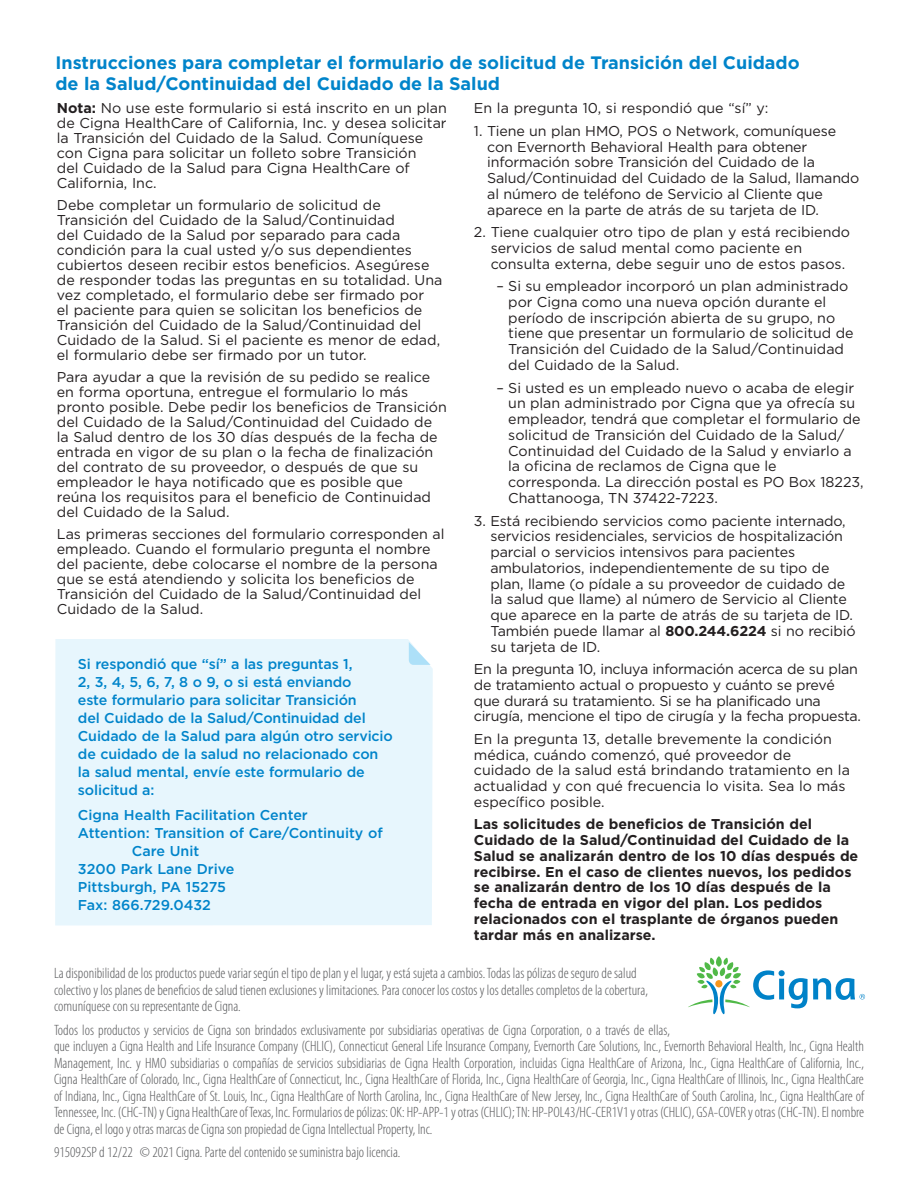
<style>
.page{position:relative;width:918px;height:1188px;background:#fff}
.page>*{position:absolute;margin:0;border:0;box-sizing:border-box;transform-origin:0 0}
.Body_copy__book_9_5{font:700 18px/21px "Gotham";color:#0084ca}
.Legal_copy_Cat{font:300 condensed 15px/16.5px "Myriad Pro";color:#57585a}
.Futura_Book_10pt_tex{font:14.25px/15px "Gotham";color:#231f20}
._5-form_instructions{font:14.25px/15.8px "Gotham";letter-spacing:-.01em;color:#231f20}
.Bullet_copy_book_9_5{font:14.25px/15.8px "Gotham";color:#231f20}
._5-form_instructions-2{font:500 14.25px/18px "Gotham";letter-spacing:-.01em;color:#0084ca}
._5-form_instructions-3{font:700 14.25px/15.8px "Gotham";color:#231f20}
.s1{font-weight:700}
</style>
<div class="page">
<svg style="left:688px;top:956px;width:177px;height:58px"></svg>
<div style="left:55px;top:639px;width:378px;height:287px;background:#e7f6fd"></div>
<svg style="left:409px;top:642px;width:22px;height:23px"></svg>
<p class="Body_copy__book_9_5" style="left:56px;top:52px;width:746px">Instrucciones para completar el formulario de solicitud de Transición del Cuidado de la Salud/Continuidad del Cuidado de la Salud</p>
<p class="Futura_Book_10pt_tex" style="left:57px;top:101px;width:392px"><span class="s1">Nota:</span> No use este formulario si está inscrito en un plan de Cigna HealthCare of California, Inc. y desea solicitar la Transición del Cuidado de la Salud. Comuníquese con Cigna para solicitar un folleto sobre Transición<br>del Cuidado de la Salud para Cigna HealthCare of California, Inc.</p>
<p class="Futura_Book_10pt_tex" style="left:57px;top:197px;width:387px">Debe completar un formulario de solicitud de Transición del Cuidado de la Salud/Continuidad<br>del Cuidado de la Salud por separado para cada condición para la cual usted y/o sus dependientes cubiertos deseen recibir estos beneficios. Asegúrese de responder todas las preguntas en su totalidad. Una vez completado, el formulario debe ser firmado por<br>el paciente para quien se solicitan los beneficios de Transición del Cuidado de la Salud/Continuidad del Cuidado de la Salud. Si el paciente es menor de edad, el formulario debe ser firmado por un tutor.</p>
<p class="Futura_Book_10pt_tex" style="left:57px;top:369px;width:392px">Para ayudar a que la revisión de su pedido se realice en forma oportuna, entregue el formulario lo más pronto posible. Debe pedir los beneficios de Transición del Cuidado de la Salud/Continuidad del Cuidado de la Salud dentro de los 30 días después de la fecha de entrada en vigor de su plan o la fecha de finalización del contrato de su proveedor, o después de que su empleador le haya notificado que es posible que<br>reúna los requisitos para el beneficio de Continuidad del Cuidado de la Salud.</p>
<p class="Futura_Book_10pt_tex" style="left:57px;top:526px;width:389px">Las primeras secciones del formulario corresponden al empleado. Cuando el formulario pregunta el nombre del paciente, debe colocarse el nombre de la persona que se está atendiendo y solicita los beneficios de Transición del Cuidado de la Salud/Continuidad del Cuidado de la Salud.</p>
<p class="_5-form_instructions-2" style="left:78px;top:655px;width:316px">Si respondió que “sí” a las preguntas 1,<br>2, 3, 4, 5, 6, 7, 8 o 9, o si está enviando<br>este formulario para solicitar Transición<br>del Cuidado de la Salud/Continuidad del Cuidado de la Salud para algún otro servicio de cuidado de la salud no relacionado con la salud mental, envíe este formulario de solicitud a:</p>
<p class="_5-form_instructions-2" style="left:78px;top:805px;width:231px">Cigna Health Facilitation Center</p>
<p class="_5-form_instructions-2" style="left:78px;top:823px;width:306px">Attention: Transition of Care/Continuity of</p>
<p class="_5-form_instructions-2" style="left:132px;top:841px;width:69px">Care Unit</p>
<p class="_5-form_instructions-2" style="left:78px;top:859px;width:158px">3200 Park Lane Drive</p>
<p class="_5-form_instructions-2" style="left:78px;top:877px;width:150px">Pittsburgh, PA 15275</p>
<p class="_5-form_instructions-2" style="left:78px;top:895px;width:135px">Fax: 866.729.0432</p>
<p class="_5-form_instructions" style="left:474px;top:100px;width:296px">En la pregunta 10, si respondió que “sí” y:</p>
<p class="_5-form_instructions" style="left:487px;top:123px;width:374px;text-indent:-13px">1. Tiene un plan HMO, POS o Network, comuníquese con Evernorth Behavioral Health para obtener información sobre Transición del Cuidado de la Salud/Continuidad del Cuidado de la Salud, llamando al número de teléfono de Servicio al Cliente que aparece en la parte de atrás de su tarjeta de ID.</p>
<p class="_5-form_instructions" style="left:491px;top:224px;width:361px;text-indent:-17px">2. Tiene cualquier otro tipo de plan y está recibiendo servicios de salud mental como paciente en consulta externa, debe seguir uno de estos pasos.</p>
<p class="Bullet_copy_book_9_5" style="left:508px;top:278px;width:347px;text-indent:-12px">– Si su empleador incorporó un plan administrado por Cigna como una nueva opción durante el período de inscripción abierta de su grupo, no tiene que presentar un formulario de solicitud de Transición del Cuidado de la Salud/Continuidad del Cuidado de la Salud.</p>
<p class="Bullet_copy_book_9_5" style="left:508px;top:379px;width:357px;text-indent:-12px">– Si usted es un empleado nuevo o acaba de elegir un plan administrado por Cigna que ya ofrecía su empleador, tendrá que completar el formulario de solicitud de Transición del Cuidado de la Salud/ Continuidad del Cuidado de la Salud y enviarlo a la oficina de reclamos de Cigna que le corresponda. La dirección postal es PO Box 18223, Chattanooga, TN 37422-7223.</p>
<p class="_5-form_instructions" style="left:490px;top:512px;width:367px;text-indent:-17px">3. Está recibiendo servicios como paciente internado, servicios residenciales, servicios de hospitalización parcial o servicios intensivos para pacientes ambulatorios, independientemente de su tipo de plan, llame (o pídale a su proveedor de cuidado de la salud que llame) al número de Servicio al Cliente que aparece en la parte de atrás de su tarjeta de ID.<br>También puede llamar al <span class="s1">800.244.6224</span> si no recibió su tarjeta de ID.</p>
<p class="_5-form_instructions" style="left:474px;top:661px;width:389px">En la pregunta 10, incluya información acerca de su plan de tratamiento actual o propuesto y cuánto se prevé que durará su tratamiento. Si se ha planificado una cirugía, mencione el tipo de cirugía y la fecha propuesta.</p>
<p class="_5-form_instructions" style="left:474px;top:731px;width:378px">En la pregunta 13, detalle brevemente la condición médica, cuándo comenzó, qué proveedor de cuidado de la salud está brindando tratamiento en la actualidad y con qué frecuencia lo visita. Sea lo más específico posible.</p>
<p class="_5-form_instructions-3" style="left:474px;top:816px;width:386px">Las solicitudes de beneficios de Transición del Cuidado de la Salud/Continuidad del Cuidado de la Salud se analizarán dentro de los 10 días después de recibirse. En el caso de clientes nuevos, los pedidos se analizarán dentro de los 10 días después de la fecha de entrada en vigor del plan. Los pedidos relacionados con el trasplante de órganos pueden tardar más en analizarse.</p>
<p class="Legal_copy_Cat" style="left:54px;top:965px;width:595px">La disponibilidad de los productos puede variar según el tipo de plan y el lugar, y está sujeta a cambios. Todas las pólizas de seguro de salud colectivo y los planes de beneficios de salud tienen exclusiones y limitaciones. Para conocer los costos y los detalles completos de la cobertura, comuníquese con su representante de Cigna.</p>
<p class="Legal_copy_Cat" style="left:54px;top:1022px;width:812px">Todos los productos y servicios de Cigna son brindados exclusivamente por subsidiarias operativas de Cigna Corporation, o a través de ellas,<br>que incluyen a Cigna Health and Life Insurance Company (CHLIC), Connecticut General Life Insurance Company, Evernorth Care Solutions, Inc., Evernorth Behavioral Health, Inc., Cigna Health Management, Inc. y HMO subsidiarias o compañías de servicios subsidiarias de Cigna Health Corporation, incluidas Cigna HealthCare of Arizona, Inc., Cigna HealthCare of California, Inc., Cigna HealthCare of Colorado, Inc., Cigna HealthCare of Connecticut, Inc., Cigna HealthCare of Florida, Inc., Cigna HealthCare of Georgia, Inc., Cigna HealthCare of Illinois, Inc., Cigna HealthCare of Indiana, Inc., Cigna HealthCare of St. Louis, Inc., Cigna HealthCare of North Carolina, Inc., Cigna HealthCare of New Jersey, Inc., Cigna HealthCare of South Carolina, Inc., Cigna HealthCare of Tennessee, Inc. (CHC-TN) y Cigna HealthCare of Texas, Inc. Formularios de pólizas: OK: HP-APP-1 y otras (CHLIC); TN: HP-POL43/HC-CER1V1 y otras (CHLIC), GSA-COVER y otras (CHC-TN). El nombre de Cigna, el logo y otras marcas de Cigna son propiedad de Cigna Intellectual Property, Inc.</p>
<p class="Legal_copy_Cat" style="left:54px;top:1144px;width:348px">915092SP d 12/22 © 2021 Cigna. Parte del contenido se suministra bajo licencia.</p>
</div>
